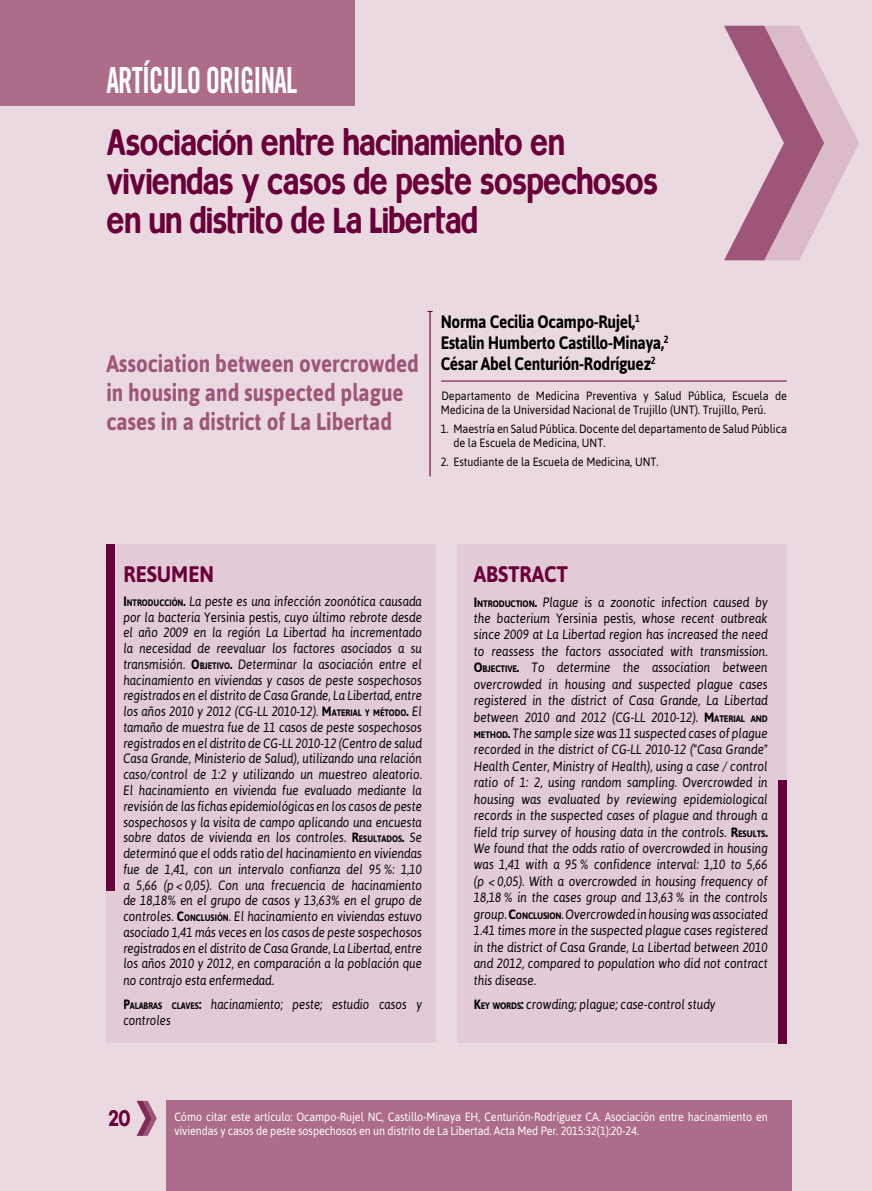
<style>
.page{position:relative;width:872px;height:1191px;background:#ebd9e2}
.page>*{position:absolute;margin:0;border:0;box-sizing:border-box;transform-origin:0 0}
.t1{font:36px/39px "Milocha";letter-spacing:-.01em;color:#690039;scale:.9 1}
.t2{font:36px "Trade Gothic Bold Cond Twenty";letter-spacing:-.03em;color:#fff;scale:.8 1}
.t3{font:700 24px/28.8px "Asap";color:#9e5678;scale:.86 1}
.t4{font:700 22.5px "Asap";color:#690039;scale:.9 1}
.t5{font:22.5px "Milocha";color:#690039;scale:.87 1}
.t6{font:700 18px/21px "Asap";letter-spacing:-.02em;color:#000;scale:.86 1}
.t7{font:italic 13.5px/15.8px "Asap";color:#000;text-align:justify;scale:.86 1}
.t8{font:italic 13.5px/16.5px "Asap";color:#000;text-align:justify;scale:.87 1}
.t9{font:italic 13.5px/16.2px "Asap";color:#000;scale:.85 1}
.t10{font:12px/14.4px "Asap";color:#000;scale:.9 1}
.t11{font:12px/14.4px "Asap";letter-spacing:-.01em;color:#fff;scale:.9 1}
.s1{font-weight:700;font-style:normal}
.s2{font-weight:700;font-style:normal;font-size:9.45px}
.s3{font-style:normal}
</style>
<div class="page">
<svg style="left:724px;top:26px;width:135px;height:234px"></svg>
<div style="left:0;top:0;width:355px;height:106px;background:#ac6c8a"></div>
<div style="left:166px;top:1100px;width:625px;height:91px;background:#ac6c8a"></div>
<div style="left:106px;top:544px;width:330px;height:499px;background:#e2cad6"></div>
<div style="left:457px;top:544px;width:330px;height:499px;background:#e2cad6"></div>
<div style="left:106px;top:544px;width:9px;height:347px;background:#690039"></div>
<div style="left:778px;top:780px;width:9px;height:263px;background:#690039"></div>
<hr style="left:429px;top:311px;width:1px;height:165px;background:#690039">
<hr style="left:441px;top:381px;width:346px;height:1px;background:#690039">
<svg style="left:137px;top:1100px;width:20px;height:35px"></svg>
<h1 class="t2" style="left:106px;top:58px;width:240px">ARTÍCULO ORIGINAL</h1>
<h1 class="t1" style="left:106px;top:123px;width:614px">Asociación entre hacinamiento en viviendas y casos de peste sospechosos en un distrito de La Libertad</h1>
<h2 class="t3" style="left:106px;top:349px;width:365px">Association between overcrowded in housing and suspected plague cases in a district of La Libertad</h2>
<h3 class="t6" style="left:441px;top:311px;width:266px">Norma Cecilia Ocampo-Rujel,<sup>1<br></sup>Estalin Humberto Castillo-Minaya,<sup>2<br></sup>César Abel Centurión-Rodríguez<sup>2</sup></h3>
<p class="t10" style="left:441px;top:388px;width:386px">Departamento de Medicina Preventiva y Salud Pública, Escuela de<br>Medicina de la Universidad Nacional de Trujillo (UNT). Trujillo, Perú.</p>
<p class="t10" style="left:453px;top:421px;width:372px;text-indent:-13px">1. Maestría en Salud Pública. Docente del departamento de Salud Pública de la Escuela de Medicina, UNT.</p>
<p class="t10" style="left:441px;top:454px;width:243px">2. Estudiante de la Escuela de Medicina, UNT.</p>
<h3 class="t4" style="left:123px;top:560px;width:102px">RESUMEN</h3>
<p class="t7" style="left:123px;top:593px;width:349px"><span class="s1">I</span> <span class="s2">NTRODUCCIÓN</span><span class="s1">.</span> La peste es una infección zoonótica causada por la bacteria <span class="s3">Yersinia pestis</span>, cuyo último rebrote desde el año 2009 en la región La Libertad ha incrementado la necesidad de reevaluar los factores asociados a su transmisión. <span class="s1">O</span><span class="s2">BJETIVO</span><span class="s1">.</span> Determinar la asociación entre el hacinamiento en viviendas y casos de peste sospechosos registrados en el distrito de Casa Grande, La Libertad, entre los años 2010 y 2012 (CG-LL 2010-12). <span class="s1">M</span><span class="s2">ATERIAL Y MÉTODO</span><span class="s1">.</span> El tamaño de muestra fue de 11 casos de peste sospechosos registrados en el distrito de CG-LL 2010-12 (Centro de salud Casa Grande, Ministerio de Salud), utilizando una relación caso/control de 1:2 y utilizando un muestreo aleatorio.<br>El hacinamiento en vivienda fue evaluado mediante la revisión de las fichas epidemiológicas en los casos de peste sospechosos y la visita de campo aplicando una encuesta sobre datos de vivienda en los controles. <span class="s1">R</span><span class="s2">ESULTADOS</span><span class="s1">.</span> Se determinó que el <span class="s3">odds ratio</span> del hacinamiento en viviendas fue de 1,41, con un intervalo confianza del 95 %: 1,10 a 5,66 (p &lt; 0,05). Con una frecuencia de hacinamiento de 18,18% en el grupo de casos y 13,63% en el grupo de controles. <span class="s1">C</span><span class="s2">ONCLUSIÓN</span>. El hacinamiento en viviendas estuvo asociado 1,41 más veces en los casos de peste sospechosos registrados en el distrito de Casa Grande, La Libertad, entre los años 2010 y 2012, en comparación a la población que no contrajo esta enfermedad.</p>
<p class="t9" style="left:123px;top:996px;width:353px"><span class="s1">P</span><span class="s2">ALABRAS CLAVES</span><span class="s1">:</span> hacinamiento; peste; estudio casos y controles</p>
<h3 class="t4" style="left:474px;top:560px;width:106px">Abstract</h3>
<p class="t8" style="left:474px;top:593px;width:339px"><span class="s1">I</span> <span class="s2">NTRODUCTION</span><span class="s1">.</span> Plague is a zoonotic infection caused by the bacterium <span class="s3">Yersinia pestis</span>, whose recent outbreak since 2009 at La Libertad region has increased the need to reassess the factors associated with transmission.<br><span class="s1">O</span><span class="s2">BJECTIVE</span><span class="s1">.</span> To determine the association between overcrowded in housing and suspected plague cases registered in the district of Casa Grande, La Libertad between 2010 and 2012 (CG-LL 2010-12). <span class="s1">M</span><span class="s2">ATERIAL AND METHOD</span><span class="s1">.</span> The sample size was 11 suspected cases of plague recorded in the district of CG-LL 2010-12 ("Casa Grande" Health Center, Ministry of Health), using a case / control ratio of 1: 2, using random sampling. Overcrowded in housing was evaluated by reviewing epidemiological records in the suspected cases of plague and through a field trip survey of housing data in the controls. <span class="s1">R</span><span class="s2">ESULTS</span><span class="s1">.<br></span>We found that the odds ratio of overcrowded in housing was 1,41 with a 95 % confidence interval: 1,10 to 5,66 (p &lt; 0,05). With a overcrowded in housing frequency of 18,18 % in the cases group and 13,63 % in the controls group. <span class="s1">C</span><span class="s2">ONCLUSION</span>. Overcrowded in housing was associated 1.41 times more in the suspected plague cases registered in the district of Casa Grande, La Libertad between 2010 and 2012, compared to population who did not contract this disease.</p>
<p class="t8" style="left:474px;top:996px;width:279px"><span class="s1">K</span><span class="s2">EY WORDS</span><span class="s1">:</span> crowding; plague; case-control study</p>
<h3 class="t5" style="left:108px;top:1105px;width:27px">20</h3>
<p class="t11" style="left:174px;top:1109px;width:661px">Cómo citar este artículo: Ocampo-Rujel NC, Castillo-Minaya EH, Centurión-Rodríguez CA. Asociación entre hacinamiento en viviendas y casos de peste sospechosos en un distrito de La Libertad. Acta Med Per. 2015:32(1):20-24.</p>
</div>
